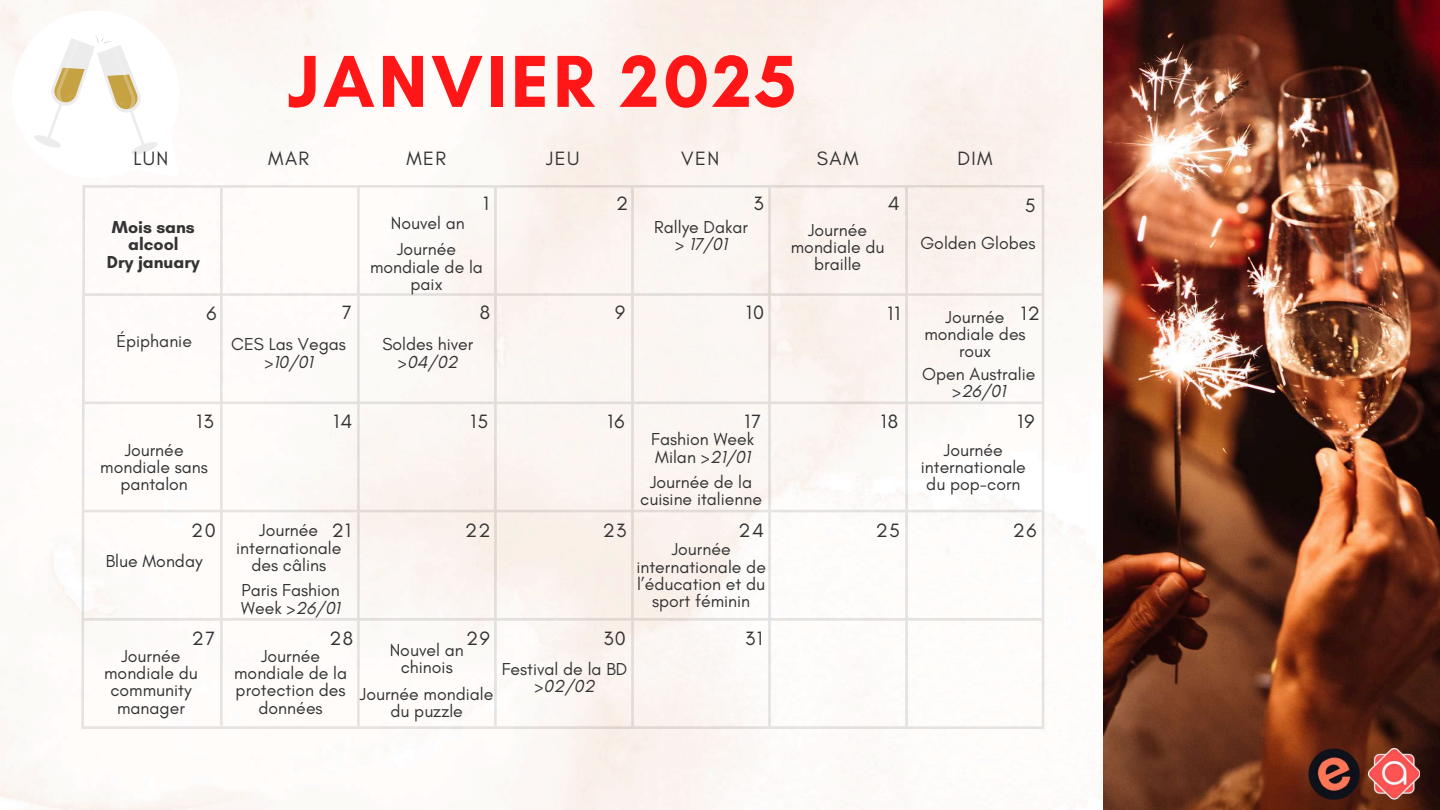
<style>
.page{position:relative;width:1440px;height:810px;background:#fff}
.page>*{position:absolute;margin:0;border:0;box-sizing:border-box;transform-origin:0 0}
.t1{font:700 75px "Glacial Indifference";letter-spacing:.05em;color:#ff1616}
.t2{font:19.7px "Glacial Indifference";letter-spacing:.07em;color:#333}
.t3{font:17.7px/17.2px "Glacial Indifference";color:#333;text-align:center}
.t4{font:italic 17.7px "Glacial Indifference";color:#333}
.t5{font:700 17.7px/17.2px "Glacial Indifference";color:#333;text-align:center}
.s1{font-style:italic}
</style>
<div class="page">
<svg style="left:81px;top:186px;width:963px;height:542px"></svg>
<img style="left:1103px;top:0;width:337px;height:810px">
<img style="left:1308px;top:748px;width:51px;height:51px">
<img style="left:1369px;top:748px;width:51px;height:51px">
<svg style="left:12px;top:11px;width:167px;height:167px"></svg>
<h1 class="t1" style="left:287px;top:36px;width:511px">JANVIER 2025</h1>
<p class="t2" style="left:134px;top:147px;width:36px">LUN</p>
<p class="t2" style="left:268px;top:147px;width:42px">MAR</p>
<p class="t2" style="left:406px;top:147px;width:41px">MER</p>
<p class="t2" style="left:546px;top:147px;width:35px">JEU</p>
<p class="t2" style="left:681px;top:147px;width:39px">VEN</p>
<p class="t2" style="left:817px;top:147px;width:43px">SAM</p>
<p class="t2" style="left:957px;top:147px;width:37px">DIM</p>
<p class="t2" style="left:483px;top:191px;width:7px">1</p>
<p class="t2" style="left:616px;top:191px;width:14px">2</p>
<p class="t2" style="left:753px;top:191px;width:12px">3</p>
<p class="t2" style="left:888px;top:191px;width:13px">4</p>
<p class="t2" style="left:1025px;top:193px;width:12px">5</p>
<p class="t5" style="left:112px;top:218px;width:84px">Mois sans</p>
<p class="t3" style="left:391px;top:214px;width:76px">Nouvel an</p>
<p class="t5" style="left:107px;top:236px;width:94px">alcool<br>Dry january</p>
<p class="t3" style="left:370px;top:241px;width:114px">Journée mondiale de la paix</p>
<p class="t3" style="left:654px;top:218px;width:95px">Rallye Dakar</p>
<p class="t4" style="left:675px;top:234px;width:54px">&gt; 17/01</p>
<p class="t3" style="left:116px;top:333px;width:77px">Épiphanie</p>
<p class="t2" style="left:207px;top:301px;width:12px">6</p>
<p class="t2" style="left:342px;top:300px;width:11px">7</p>
<p class="t2" style="left:480px;top:300px;width:12px">8</p>
<p class="t2" style="left:615px;top:300px;width:12px">9</p>
<p class="t2" style="left:746px;top:300px;width:20px">10</p>
<p class="t3" style="left:231px;top:336px;width:116px">CES Las Vegas</p>
<p class="t4" style="left:264px;top:351px;width:50px">&gt;10/01</p>
<p class="t3" style="left:382px;top:336px;width:92px">Soldes hiver</p>
<p class="t4" style="left:398px;top:351px;width:61px">&gt;04/02</p>
<p class="t3" style="left:791px;top:221px;width:95px">Journée mondiale du braille</p>
<p class="t3" style="left:920px;top:235px;width:117px">Golden Globes</p>
<p class="t2" style="left:887px;top:301px;width:14px">11</p>
<p class="t2" style="left:1021px;top:301px;width:21px">12</p>
<p class="t3" style="left:924px;top:308px;width:103px">Journée mondiale des roux</p>
<p class="t3" style="left:922px;top:365px;width:115px">Open Australie</p>
<p class="t4" style="left:952px;top:380px;width:55px">&gt;26/01</p>
<p class="t2" style="left:196px;top:410px;width:19px">13</p>
<p class="t2" style="left:333px;top:410px;width:20px">14</p>
<p class="t2" style="left:471px;top:410px;width:19px">15</p>
<p class="t2" style="left:608px;top:410px;width:19px">16</p>
<p class="t2" style="left:744px;top:410px;width:18px">17</p>
<p class="t2" style="left:881px;top:410px;width:19px">18</p>
<p class="t2" style="left:1018px;top:410px;width:19px">19</p>
<p class="t3" style="left:100px;top:441px;width:109px">Journée mondiale sans pantalon</p>
<p class="t3" style="left:651px;top:431px;width:104px;text-align:left">Fashion Week<br>Milan <span class="s1">&gt;21/01</span></p>
<p class="t3" style="left:640px;top:473px;width:123px">Journée de la cuisine italienne</p>
<p class="t3" style="left:921px;top:441px;width:107px">Journée internationale du pop-corn</p>
<p class="t2" style="left:191px;top:518px;width:26px">20</p>
<p class="t2" style="left:332px;top:518px;width:21px">21</p>
<p class="t2" style="left:465px;top:518px;width:27px">22</p>
<p class="t2" style="left:603px;top:518px;width:25px">23</p>
<p class="t2" style="left:739px;top:518px;width:27px">24</p>
<p class="t2" style="left:876px;top:518px;width:26px">25</p>
<p class="t2" style="left:1013px;top:518px;width:25px">26</p>
<p class="t3" style="left:236px;top:522px;width:107px">Journée internationale des câlins</p>
<p class="t3" style="left:636px;top:541px;width:131px">Journée internationale de l’éducation et du sport féminin</p>
<p class="t3" style="left:106px;top:552px;width:98px">Blue Monday</p>
<p class="t3" style="left:241px;top:582px;width:100px;text-align:left">Paris Fashion<br>Week <span class="s1">&gt;26/01</span></p>
<p class="t2" style="left:192px;top:626px;width:25px">27</p>
<p class="t2" style="left:329px;top:626px;width:25px">28</p>
<p class="t2" style="left:466px;top:626px;width:25px">29</p>
<p class="t3" style="left:390px;top:641px;width:76px">Nouvel an chinois</p>
<p class="t3" style="left:104px;top:647px;width:95px">Journée mondiale du community manager</p>
<p class="t3" style="left:234px;top:647px;width:114px">Journée mondiale de la protection des données</p>
<p class="t3" style="left:360px;top:685px;width:135px">Journée mondiale du puzzle</p>
<p class="t2" style="left:603px;top:626px;width:24px">30</p>
<p class="t2" style="left:745px;top:626px;width:19px">31</p>
<p class="t3" style="left:502px;top:660px;width:127px">Festival de la BD</p>
<p class="t4" style="left:534px;top:675px;width:62px">&gt;02/02</p>
</div>
